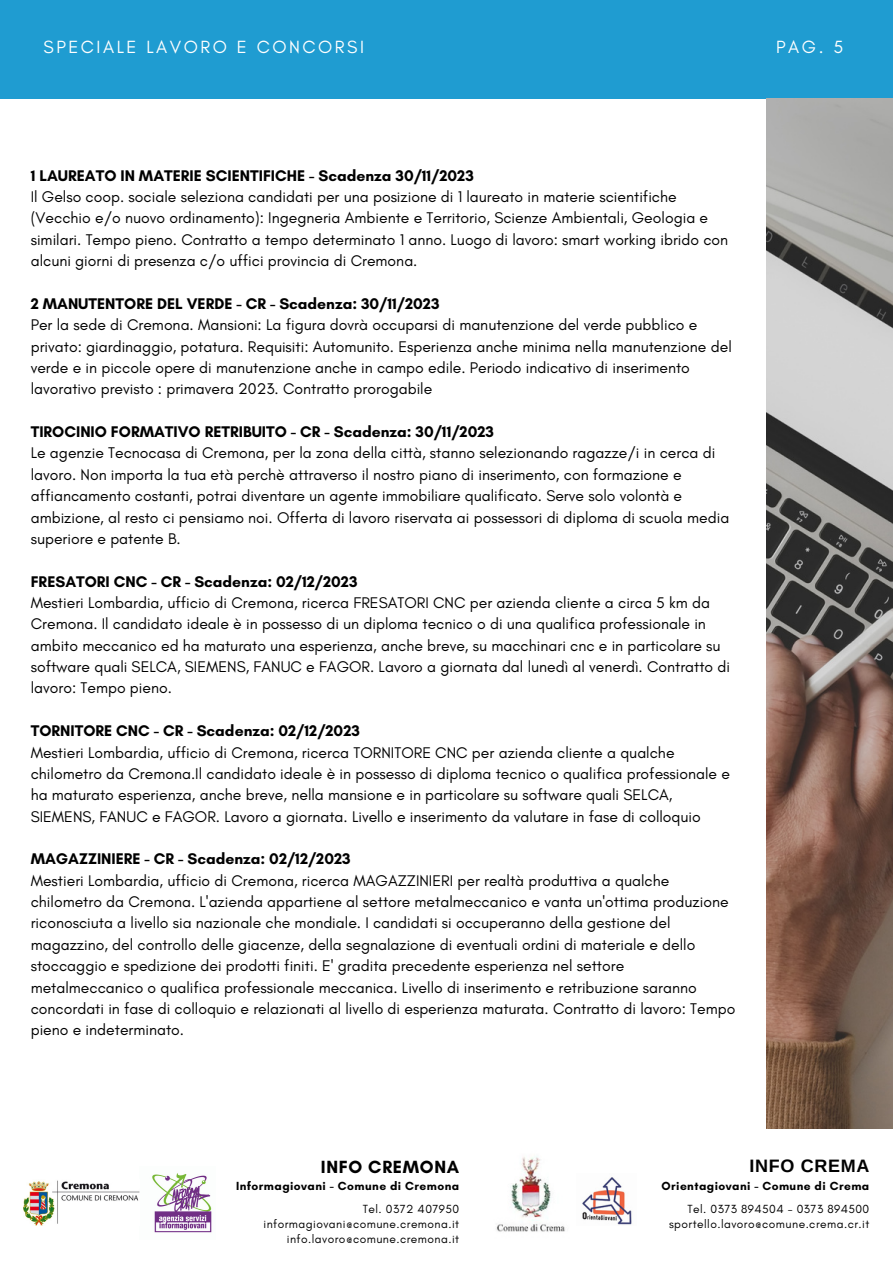
<style>
.page{position:relative;width:893px;height:1264px;background:#fff}
.page>*{position:absolute;margin:0;border:0;box-sizing:border-box;transform-origin:0 0}
.t1{font:18px "Glacial Indifference";letter-spacing:.14em;color:#fff}
.t2{font:700 18px "Glacial Indifference";letter-spacing:.035em;color:#000}
.t3{font:700 18px "Arimo";letter-spacing:.035em;color:#000}
.t4{font:15.75px/21.3px "Glacial Indifference";color:#000}
.t5{font:700 15.75px "Glacial Indifference";color:#000}
.t6{font:12px "Glacial Indifference";letter-spacing:.035em;color:#000}
.t7{font:700 12px "Glacial Indifference";letter-spacing:.035em;color:#000}
</style>
<div class="page">
<div style="left:0;top:0;width:892px;height:98px;background:#1f9cd1"></div>
<img style="left:766px;top:98px;width:126px;height:1030px">
<img style="left:496px;top:1156px;width:69px;height:76px">
<img style="left:139px;top:1173px;width:73px;height:60px">
<img style="left:23px;top:1180px;width:116px;height:45px">
<img style="left:582px;top:1177px;width:50px;height:48px">
<p class="t1" style="left:44px;top:36px;width:322px">SPECIALE LAVORO E CONCORSI</p>
<p class="t1" style="left:776px;top:36px;width:68px">PAG. 5</p>
<p class="t5" style="left:31px;top:166px;width:444px">1 LAUREATO IN MATERIE SCIENTIFICHE - Scadenza 30/11/2023</p>
<p class="t4" style="left:31px;top:186px;width:699px">Il Gelso coop. sociale seleziona candidati per una posizione di 1 laureato in materie scientifiche (Vecchio e/o nuovo ordinamento): Ingegneria Ambiente e Territorio, Scienze Ambientali, Geologia e similari. Tempo pieno. Contratto a tempo determinato 1 anno. Luogo di lavoro: smart working ibrido con alcuni giorni di presenza c/o uffici provincia di Cremona.</p>
<p class="t5" style="left:31px;top:294px;width:410px">2 MANUTENTORE DEL VERDE - CR - Scadenza: 30/11/2023</p>
<p class="t4" style="left:31px;top:314px;width:702px">Per la sede di Cremona. Mansioni: La figura dovrà occuparsi di manutenzione del verde pubblico e privato: giardinaggio, potatura. Requisiti: Automunito. Esperienza anche minima nella manutenzione del verde e in piccole opere di manutenzione anche in campo edile. Periodo indicativo di inserimento lavorativo previsto : primavera 2023. Contratto prorogabile</p>
<p class="t5" style="left:31px;top:422px;width:464px">TIROCINIO FORMATIVO RETRIBUITO - CR - Scadenza: 30/11/2023</p>
<p class="t4" style="left:31px;top:442px;width:700px">Le agenzie Tecnocasa di Cremona, per la zona della città, stanno selezionando ragazze/i in cerca di lavoro. Non importa la tua età perchè attraverso il nostro piano di inserimento, con formazione e affiancamento costanti, potrai diventare un agente immobiliare qualificato. Serve solo volontà e ambizione, al resto ci pensiamo noi. Offerta di lavoro riservata ai possessori di diploma di scuola media superiore e patente B.</p>
<p class="t5" style="left:31px;top:571px;width:328px">FRESATORI CNC - CR - Scadenza: 02/12/2023</p>
<p class="t4" style="left:31px;top:592px;width:700px">Mestieri Lombardia, ufficio di Cremona, ricerca FRESATORI CNC per azienda cliente a circa 5 km da Cremona. Il candidato ideale è in possesso di un diploma tecnico o di una qualifica professionale in ambito meccanico ed ha maturato una esperienza, anche breve, su macchinari cnc e in particolare su software quali SELCA, SIEMENS, FANUC e FAGOR. Lavoro a giornata dal lunedì al venerdì. Contratto di lavoro: Tempo pieno.</p>
<p class="t5" style="left:31px;top:721px;width:331px">TORNITORE CNC - CR - Scadenza: 02/12/2023</p>
<p class="t4" style="left:31px;top:741px;width:700px">Mestieri Lombardia, ufficio di Cremona, ricerca TORNITORE CNC per azienda cliente a qualche chilometro da Cremona.Il candidato ideale è in possesso di diploma tecnico o qualifica professionale e ha maturato esperienza, anche breve, nella mansione e in particolare su software quali SELCA, SIEMENS, FANUC e FAGOR. Lavoro a giornata. Livello e inserimento da valutare in fase di colloquio</p>
<p class="t5" style="left:31px;top:849px;width:321px">MAGAZZINIERE - CR - Scadenza: 02/12/2023</p>
<p class="t4" style="left:31px;top:869px;width:706px">Mestieri Lombardia, ufficio di Cremona, ricerca MAGAZZINIERI per realtà produttiva a qualche chilometro da Cremona. L'azienda appartiene al settore metalmeccanico e vanta un'ottima produzione riconosciuta a livello sia nazionale che mondiale. I candidati si occuperanno della gestione del magazzino, del controllo delle giacenze, della segnalazione di eventuali ordini di materiale e dello stoccaggio e spedizione dei prodotti finiti. E' gradita precedente esperienza nel settore metalmeccanico o qualifica professionale meccanica. Livello di inserimento e retribuzione saranno concordati in fase di colloquio e relazionati al livello di esperienza maturata. Contratto di lavoro: Tempo pieno e indeterminato.</p>
<p class="t2" style="left:321px;top:1155px;width:140px">INFO CREMONA</p>
<p class="t3" style="left:749px;top:1155px;width:121px">INFO CREMA</p>
<p class="t7" style="left:236px;top:1178px;width:225px">Informagiovani - Comune di Cremona</p>
<p class="t6" style="left:363px;top:1201px;width:98px">Tel. 0372 407950</p>
<p class="t6" style="left:263px;top:1216px;width:197px">informagiovani@comune.cremona.it</p>
<p class="t6" style="left:287px;top:1231px;width:174px">info.lavoro@comune.cremona.it</p>
<p class="t7" style="left:661px;top:1178px;width:209px">Orientagiovani - Comune di Crema</p>
<p class="t6" style="left:687px;top:1201px;width:183px">Tel. 0373 894504 - 0373 894500</p>
<p class="t6" style="left:669px;top:1216px;width:202px">sportello.lavoro@comune.crema.cr.it</p>
</div>
